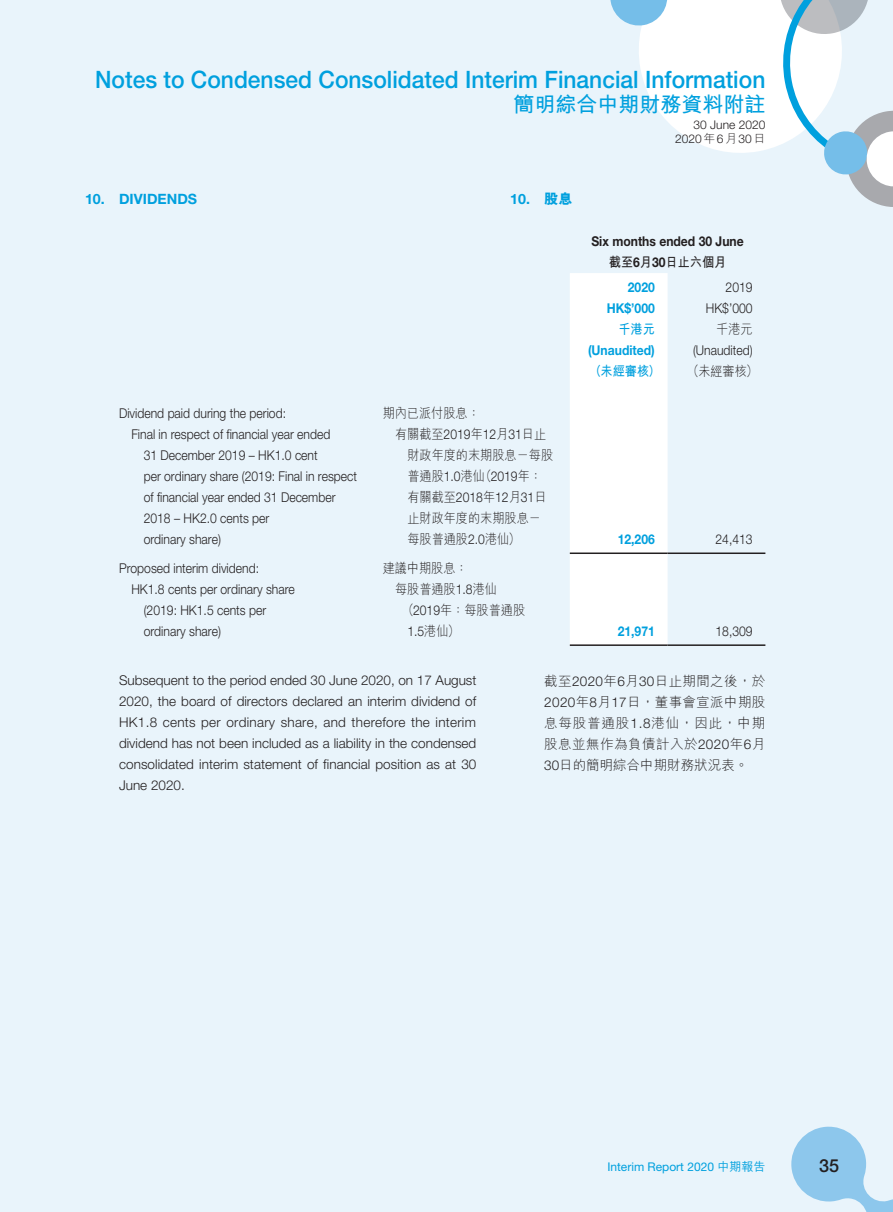
<style>
.page{position:relative;width:893px;height:1212px;background:#e9f4fb}
.page>*{position:absolute;margin:0;border:0;box-sizing:border-box;transform-origin:0 0}
.t1{font:500 24px "Helvetica Neue LT Std";color:#00a0de;scale:.95 1}
.t2{font:700 21px "M Hei HK";color:#00a0de}
.t3{font:500 18px "Helvetica Neue LT Std";color:#231f20}
.t4{font:700 14.25px "Helvetica Neue LT Std";color:#00a0de}
.t5{font:300 13.5px/21px "Helvetica Neue LT Std";color:#231f20;scale:.9 1}
.t6{font:300 13.5px/21px "Helvetica Neue LT Std";color:#231f20;text-align:justify}
.t7{font:300 13.5px/21px "M Hei HK";color:#231f20;scale:.9 1}
.t8{font:300 13.5px/21px "M Hei HK";color:#231f20;text-align:justify}
.t9{font:700 13.5px "Helvetica Neue LT Std";color:#00a0de;scale:.9 1}
.t10{font:700 13.5px "Helvetica Neue LT Std";color:#231f20;scale:.9 1}
.t11{font:700 13.5px "M Hei HK";color:#231f20;scale:.9 1}
.t12{font:700 13.5px "M Hei HK";color:#00a0de;scale:.9 1}
.t13{font:12px "Helvetica Neue LT Std";color:#00a0de}
.t14{font:300 12px/14.2px "Helvetica Neue LT Std";color:#231f20;text-align:right}
.s1{font-family:"M Hei HK"}
.s2{font-family:"M Hei HK";font-weight:800}
.s3{font-family:"Helvetica Neue LT Std"}
.s4{font-family:"M Hei HK";font-weight:500}
</style>
<div class="page">
<svg style="left:610px;top:0;width:283px;height:207px"></svg>
<svg style="left:791px;top:1126px;width:102px;height:86px"></svg>
<div style="left:570px;top:273px;width:98px;height:371px;background:#fff"></div>
<hr style="left:570px;top:552px;width:98px;height:2px;background:#231f20">
<hr style="left:668px;top:552px;width:97px;height:2px;background:#231f20">
<hr style="left:570px;top:644px;width:98px;height:2px;background:#231f20">
<hr style="left:668px;top:644px;width:97px;height:2px;background:#231f20">
<h1 class="t1" style="left:95px;top:65px;width:707px">Notes to Condensed Consolidated Interim Financial Information</h1>
<h2 class="t2" style="left:513px;top:89px;width:253px">簡明綜合中期財務資料附註</h2>
<p class="t14" style="left:675px;top:117px;width:92px">30 June 2020<br>2020<span class="s1">年</span>6<span class="s1">月</span>30<span class="s1">日</span></p>
<p class="t4" style="left:85px;top:190px;width:114px">10. DIVIDENDS</p>
<p class="t4" style="left:510px;top:190px;width:64px">10. <span class="s2">股息</span></p>
<p class="t5" style="left:119px;top:403px;width:187px">Dividend paid during the period:</p>
<p class="t7" style="left:383px;top:402px;width:110px">期內已派付股息：</p>
<p class="t5" style="left:144px;top:424px;width:239px;text-indent:-12px">Final in respect of financial year ended<br>31 December 2019 – HK1.0 cent<br>per ordinary share (2019: Final in respect of financial year ended 31 December<br>2018 – HK2.0 cents per<br>ordinary share)</p>
<p class="t7" style="left:407px;top:423px;width:164px;text-indent:-12px">有關截至<span class="s3">2019</span>年<span class="s3">12</span>月<span class="s3">31</span>日止財政年度的末期股息－每股普通股<span class="s3">1.0</span>港仙（<span class="s3">2019</span>年：</p>
<p class="t5" style="left:407px;top:487px;width:156px"><span class="s1">有關截至</span>2018<span class="s1">年</span>12<span class="s1">月</span>31<span class="s1">日</span></p>
<p class="t7" style="left:407px;top:507px;width:150px">止財政年度的末期股息－每股普通股<span class="s3">2.0</span>港仙）</p>
<p class="t10" style="left:591px;top:233px;width:171px">Six months ended 30 June</p>
<p class="t11" style="left:609px;top:252px;width:132px">截至<span class="s3">6</span>月<span class="s3">30</span>日止六個月</p>
<p class="t9" style="left:628px;top:279px;width:32px">2020</p>
<p class="t5" style="left:726px;top:277px;width:32px">2019</p>
<p class="t9" style="left:607px;top:300px;width:55px">HK$’000</p>
<p class="t5" style="left:706px;top:298px;width:54px">HK$’000</p>
<p class="t12" style="left:618px;top:320px;width:42px">千港元</p>
<p class="t7" style="left:716px;top:318px;width:42px">千港元</p>
<p class="t9" style="left:588px;top:342px;width:76px">(Unaudited)</p>
<p class="t5" style="left:693px;top:340px;width:68px">(Unaudited)</p>
<p class="t12" style="left:589px;top:362px;width:80px">（未經審核）</p>
<p class="t7" style="left:687px;top:360px;width:80px">（未經審核）</p>
<p class="t9" style="left:618px;top:531px;width:43px">12,206</p>
<p class="t5" style="left:715px;top:529px;width:43px">24,413</p>
<p class="t5" style="left:119px;top:558px;width:157px">Proposed interim dividend:</p>
<p class="t7" style="left:383px;top:557px;width:96px">建議中期股息：</p>
<p class="t5" style="left:144px;top:579px;width:169px;text-indent:-12px">HK1.8 cents per ordinary share (2019: HK1.5 cents per ordinary share)</p>
<p class="t7" style="left:402px;top:578px;width:138px;text-indent:-7px">每股普通股<span class="s3">1.8</span>港仙（<span class="s3">2019</span>年：每股普通股</p>
<p class="t5" style="left:407px;top:621px;width:60px">1.5<span class="s1">港仙）</span></p>
<p class="t9" style="left:618px;top:623px;width:43px">21,971</p>
<p class="t5" style="left:715px;top:621px;width:43px">18,309</p>
<p class="t6" style="left:119px;top:669px;width:359px">Subsequent to the period ended 30 June 2020, on 17 August 2020, the board of directors declared an interim dividend of HK1.8 cents per ordinary share, and therefore the interim dividend has not been included as a liability in the condensed consolidated interim statement of financial position as at 30<br>June 2020.</p>
<p class="t8" style="left:544px;top:670px;width:223px">截至<span class="s3">2020</span>年<span class="s3">6</span>月<span class="s3">30</span>日止期間之後，於<span class="s3">2020</span>年<span class="s3">8</span>月<span class="s3">17</span>日，董事會宣派中期股息每股普通股<span class="s3">1.8</span>港仙，因此，中期股息並無作為負債計入於<span class="s3">2020</span>年<span class="s3">6</span>月<span class="s3">30</span>日的簡明綜合中期財務狀況表。</p>
<p class="t13" style="left:607px;top:1159px;width:160px">Interim Report 2020 <span class="s4">中期報告</span></p>
<h3 class="t3" style="left:819px;top:1154px;width:22px">35</h3>
</div>
